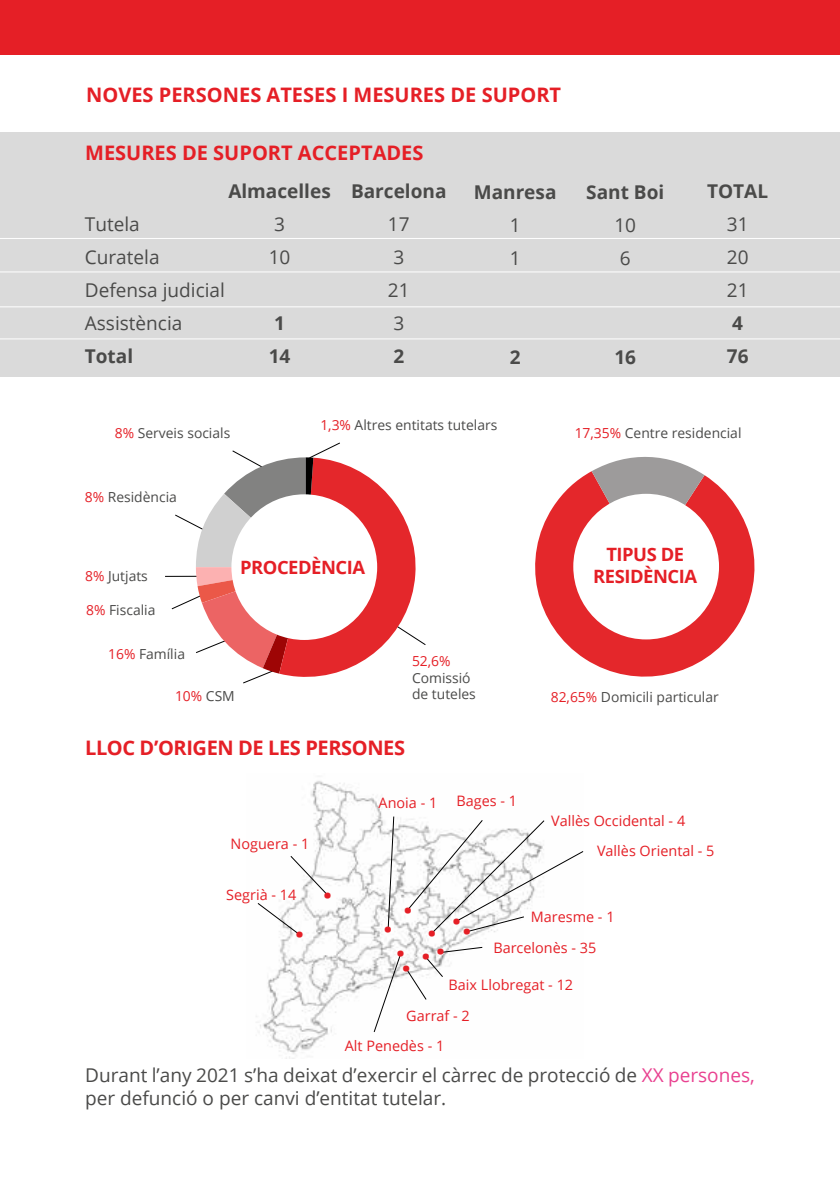
<style>
.page{position:relative;width:840px;height:1191px;background:#fff}
.page>*{position:absolute;margin:0;border:0;box-sizing:border-box;transform-origin:0 0}
.t1{font:700 36px "Open Sans";color:#e51f26}
.t2{font:700 20px "Open Sans";color:#e51f26}
.t3{font:700 20px "Open Sans";letter-spacing:-.02em;color:#e51f26}
.t4{font:19px/33px "Open Sans";color:#4a4a49}
.t5{font:700 19px/33px "Open Sans";color:#4a4a49}
.t6{font:700 18.4px/22px "Open Sans";letter-spacing:-.025em;color:#e51f26;text-align:center}
.t7{font:14.4px/30.8px "Open Sans";color:#e51f26}
.t8{font:13.8px "Open Sans";color:#4a4a49}
.t9{font:13.8px "Open Sans";color:#e51f26}
.s1{color:#e51f26}
.s2{color:#4a4a49}
.s3{color:#e94190}
</style>
<div class="page">
<hr style="left:165px;top:576px;width:32px;height:1px;background:#000">
<div style="left:0;top:132px;width:839px;height:245px;background:#dadada"></div>
<svg style="left:170px;top:442px;width:256px;height:242px"></svg>
<hr style="left:0;top:238px;width:839px;height:1px;background:#fff">
<hr style="left:0;top:271px;width:839px;height:1px;background:#fff">
<hr style="left:0;top:306px;width:839px;height:1px;background:#fff">
<hr style="left:0;top:338px;width:839px;height:1px;background:#fff">
<div style="left:231px;top:494px;width:146px;height:146px;background:#fff;border-radius:50%"></div>
<img style="left:256px;top:781px;width:221px;height:277px">
<svg style="left:289px;top:854px;width:40px;height:42px"></svg>
<svg style="left:256px;top:902px;width:45px;height:34px"></svg>
<svg style="left:372px;top:946px;width:111px;height:87px"></svg>
<svg style="left:406px;top:819px;width:178px;height:115px"></svg>
<svg style="left:387px;top:815px;width:7px;height:114px"></svg>
<svg style="left:535px;top:471px;width:220px;height:206px;fill:#e4272b"></svg>
<svg style="left:591px;top:456px;width:113px;height:67px;background:#b69697"></svg>
<div style="left:573px;top:494px;width:145px;height:145px;background:#fff;border-radius:50%"></div>
<div style="left:0;top:0;width:839px;height:55px;background:#e51f26"></div>
<p class="t2" style="left:86px;top:80px;width:476px">NOVES PERSONES ATESES I MESURES DE SUPORT</p>
<p class="t2" style="left:85px;top:139px;width:340px">MESURES DE SUPORT ACCEPTADES</p>
<p class="t5" style="left:228px;top:174px;width:104px">Almacelles</p>
<p class="t4" style="left:268px;top:207px;width:23px">3<br>10</p>
<p class="t4" style="left:85px;top:207px;width:141px">Tutela<br>Curatela<br>Defensa judicial<br>Assistència</p>
<p class="t5" style="left:85px;top:339px;width:50px">Total</p>
<p class="t5" style="left:268px;top:306px;width:23px">1<br>14</p>
<p class="t5" style="left:351px;top:174px;width:97px">Barcelona</p>
<p class="t4" style="left:387px;top:207px;width:23px">17<br>3<br>21<br>3</p>
<p class="t5" style="left:393px;top:339px;width:12px">2</p>
<p class="t5" style="left:473px;top:175px;width:84px">Manresa</p>
<p class="t4" style="left:509px;top:208px;width:12px">1<br>1</p>
<p class="t5" style="left:509px;top:340px;width:12px">2</p>
<p class="t5" style="left:586px;top:175px;width:79px">Sant Boi</p>
<p class="t4" style="left:614px;top:208px;width:23px">10<br>6</p>
<p class="t5" style="left:614px;top:340px;width:23px">16</p>
<p class="t5" style="left:706px;top:174px;width:62px">TOTAL</p>
<p class="t4" style="left:726px;top:207px;width:23px;text-align:justify">31<br>20<br>21</p>
<p class="t5" style="left:726px;top:306px;width:23px">4<br>76</p>
<p class="t8" style="left:115px;top:424px;width:117px"><span class="s1">8%</span> Serveis socials</p>
<p class="t8" style="left:85px;top:488px;width:93px"><span class="s1">8%</span> Residència</p>
<p class="t8" style="left:320px;top:415px;width:178px"><span class="s1">1,3%</span> Altres entitats tutelars</p>
<p class="t8" style="left:85px;top:566px;width:64px"><span class="s1">8%</span> Jutjats</p>
<p class="t8" style="left:86px;top:600px;width:71px"><span class="s1">8%</span> Fiscalia</p>
<p class="t8" style="left:108px;top:644px;width:78px"><span class="s1">16%</span> Família</p>
<p class="t6" style="left:240px;top:555px;width:126px">PROCEDÈNCIA</p>
<p class="t9" style="left:412px;top:651px;width:40px">52,6%</p>
<p class="t8" style="left:412px;top:668px;width:60px">Comissió</p>
<p class="t8" style="left:574px;top:423px;width:168px"><span class="s1">17,35%</span> Centre residencial</p>
<p class="t6" style="left:593px;top:543px;width:105px">TIPUS DE<br>RESIDÈNCIA</p>
<p class="t9" style="left:175px;top:686px;width:61px">10% <span class="s2">CSM</span></p>
<p class="t8" style="left:412px;top:685px;width:65px">de tuteles</p>
<p class="t3" style="left:85px;top:733px;width:321px">LLOC D’ORIGEN DE LES PERSONES</p>
<p class="t7" style="left:230px;top:828px;width:80px">Noguera - 1</p>
<p class="t7" style="left:378px;top:787px;width:60px">Anoia - 1</p>
<p class="t7" style="left:456px;top:784px;width:62px">Bages - 1</p>
<p class="t7" style="left:226px;top:879px;width:71px">Segrià - 14</p>
<h1 class="t1" style="left:322px;top:859px;width:12px">.</h1>
<h1 class="t1" style="left:294px;top:899px;width:12px">.</h1>
<h1 class="t1" style="left:383px;top:893px;width:12px">.</h1>
<h1 class="t1" style="left:402px;top:874px;width:12px">.</h1>
<h1 class="t1" style="left:426px;top:896px;width:47px">. ..</h1>
<p class="t8" style="left:550px;top:687px;width:169px"><span class="s1">82,65%</span> Domicili particular</p>
<p class="t7" style="left:551px;top:805px;width:135px">Vallès Occidental - 4</p>
<p class="t7" style="left:596px;top:834px;width:119px">Vallès Oriental - 5</p>
<p class="t7" style="left:530px;top:901px;width:85px">Maresme - 1</p>
<h1 class="t1" style="left:395px;top:924px;width:17px">..</h1>
<h1 class="t1" style="left:421px;top:918px;width:26px">..</h1>
<p class="t7" style="left:493px;top:932px;width:104px">Barcelonès - 35</p>
<p class="t7" style="left:406px;top:969px;width:168px;text-indent:42px">Baix Llobregat - 12<br>Garraf - 2</p>
<p class="t7" style="left:344px;top:1030px;width:101px">Alt Penedès - 1</p>
<p class="t4" style="left:85px;top:1063px;width:670px;line-height:22.8px">Durant l’any 2021 s’ha deixat d’exercir el càrrec de protecció de <span class="s3">XX persones, </span>per defunció o per canvi d’entitat tutelar.</p>
</div>
